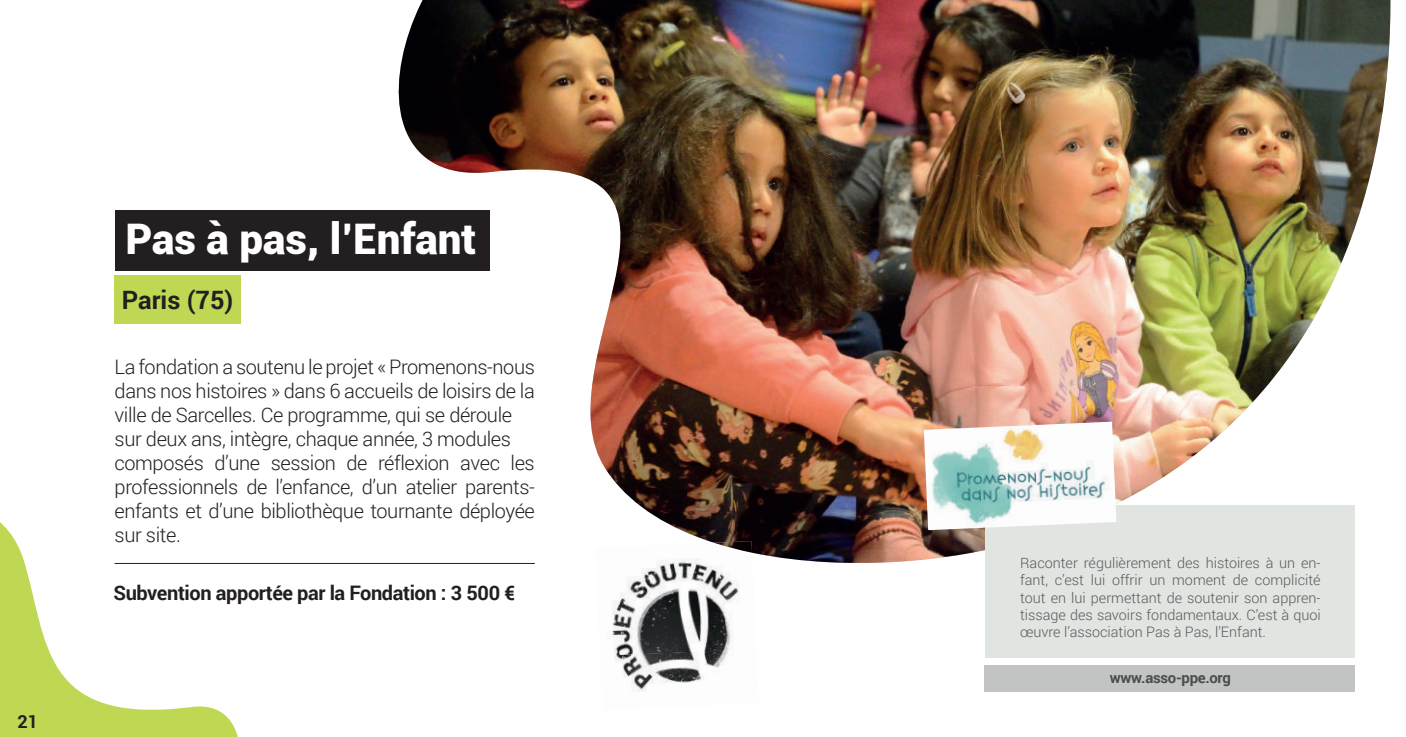
<style>
.page{position:relative;width:1406px;height:737px;background:#fff}
.page>*{position:absolute;margin:0;border:0;box-sizing:border-box;transform-origin:0 0}
.t1{font:900 42.2px "Roboto";color:#fff}
.t2{font:700 25.4px "Roboto";color:#231f20}
.t3{font:300 20px/24px "Roboto";letter-spacing:-.02em;color:#231f20}
.t4{font:700 20px "Roboto";letter-spacing:-.02em;color:#231f20}
.t5{font:700 18px "Roboto";color:#231f20}
.t6{font:700 15px "Roboto";letter-spacing:-.02em;color:#4a4c4d}
.t7{font:300 14.4px/17.2px "Roboto";color:#575a5a;text-align:justify}
</style>
<div class="page">
<img style="left:864px;top:0;width:527px;height:563px">
<img style="left:398px;top:0;width:466px;height:563px">
<svg style="left:0;top:522px;width:238px;height:215px"></svg>
<div style="left:115px;top:210px;width:375px;height:61px;background:#231f20"></div>
<div style="left:115px;top:275px;width:126px;height:49px;background:#bfd854"></div>
<div style="left:985px;top:506px;width:370px;height:152px;background:#e0e5e2"></div>
<div style="left:985px;top:665px;width:370px;height:27px;background:#c2c3c3"></div>
<hr style="left:115px;top:563px;width:420px;height:1px;background:#231f20">
<img style="left:595px;top:543px;width:104px;height:108px">
<img style="left:699px;top:543px;width:60px;height:125px">
<img style="left:614px;top:651px;width:93px;height:41px">
<img style="left:714px;top:541px;width:38px;height:12px">
<div style="left:0;top:702px;width:56px;height:35px;background:#bfd854"></div>
<img style="left:924px;top:422px;width:192px;height:108px">
<p class="t5" style="left:18px;top:714px;width:22px">21</p>
<h1 class="t1" style="left:126px;top:221px;width:352px">Pas à pas, l’Enfant</h1>
<p class="t2" style="left:122px;top:289px;width:113px">Paris (75)</p>
<p class="t3" style="left:115px;top:354px;width:422px">La fondation a soutenu le projet « Promenons-nous dans nos histoires » dans 6 accueils de loisirs de la ville de Sarcelles. Ce programme, qui se déroule sur deux ans, intègre, chaque année, 3 modules composés d’une session de réflexion avec les professionnels de l’enfance, d’un atelier parents&shy;enfants et d’une bibliothèque tournante déployée sur site.</p>
<p class="t4" style="left:113px;top:585px;width:403px">Subvention apportée par la Fondation : 3 500 €</p>
<p class="t7" style="left:1020px;top:554px;width:302px">Raconter régulièrement des histoires à un en&shy;fant, c’est lui offrir un moment de complicité tout en lui permettant de soutenir son appren&shy;tissage des savoirs fondamentaux. C’est à quoi œuvre l’association Pas à Pas, l’Enfant.</p>
<p class="t6" style="left:1110px;top:671px;width:123px">www.asso-ppe.org</p>
</div>
